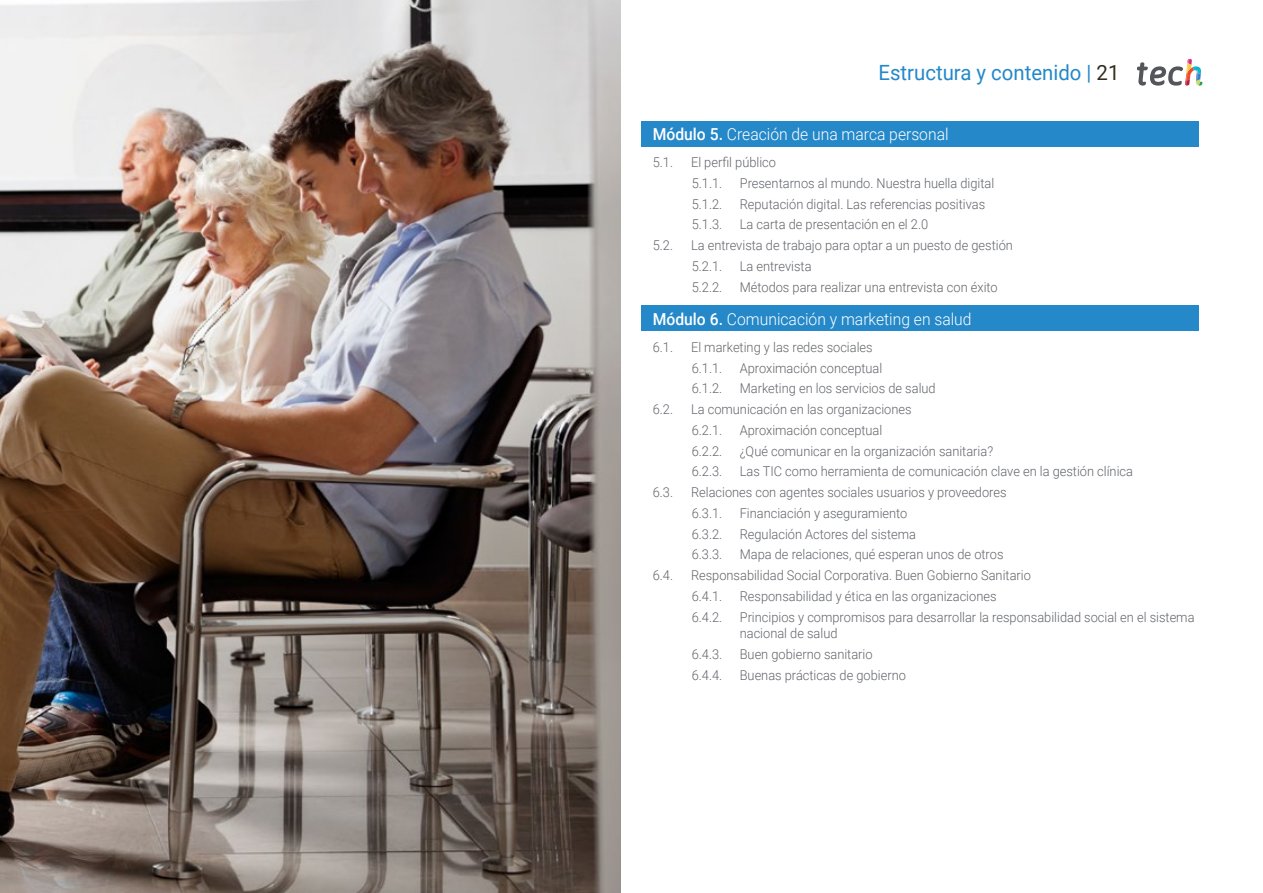
<style>
.page{position:relative;width:1263px;height:893px;background:#fff}
.page>*{position:absolute;margin:0;border:0;box-sizing:border-box;transform-origin:0 0}
.t1{font:21px "Roboto";color:#2488c9}
.t2{font:300 16.5px "Roboto";color:#fff;scale:.95 1}
.t3{font:300 13.5px/20.7px "Roboto";color:#61646a;scale:.95 1}
.t4{font:300 13.5px "Roboto";color:#646669;scale:.95 1}
.s1{color:#312e20}
.s2{font-weight:500}
</style>
<div class="page">
<img style="left:0;top:0;width:621px;height:893px">
<div style="left:642px;top:121px;width:557px;height:25px;background:#2488c9"></div>
<div style="left:642px;top:306px;width:557px;height:25px;background:#2488c9"></div>
<svg style="left:1137px;top:59px;width:65px;height:27px"></svg>
<h1 class="t1" style="left:878px;top:57px;width:242px">Estructura y contenido | <span class="s1">21</span></h1>
<p class="t2" style="left:653px;top:123px;width:313px"><span class="s2">Módulo 5.</span> Creación de una marca personal</p>
<p class="t3" style="left:653px;top:151px;width:23px">5.1.</p>
<p class="t3" style="left:691px;top:151px;width:91px">El perfil público<br>5.1.1.</p>
<p class="t3" style="left:740px;top:172px;width:269px">Presentarnos al mundo. Nuestra huella digital</p>
<p class="t3" style="left:692px;top:193px;width:34px">5.1.2.</p>
<p class="t3" style="left:740px;top:193px;width:260px">Reputación digital. Las referencias positivas</p>
<p class="t3" style="left:692px;top:214px;width:34px">5.1.3.</p>
<p class="t3" style="left:740px;top:214px;width:200px">La carta de presentación en el 2.0</p>
<p class="t3" style="left:653px;top:234px;width:23px">5.2.</p>
<p class="t3" style="left:691px;top:234px;width:340px">La entrevista de trabajo para optar a un puesto de gestión<br>5.2.1.</p>
<p class="t3" style="left:740px;top:255px;width:77px">La entrevista</p>
<p class="t3" style="left:692px;top:276px;width:34px">5.2.2.</p>
<p class="t3" style="left:740px;top:276px;width:273px">Métodos para realizar una entrevista con éxito</p>
<p class="t2" style="left:653px;top:307px;width:337px"><span class="s2">Módulo 6.</span> Comunicación y marketing en salud</p>
<p class="t3" style="left:653px;top:336px;width:23px">6.1.</p>
<p class="t4" style="left:691px;top:338px;width:193px">El marketing y las redes sociales</p>
<p class="t3" style="left:692px;top:357px;width:34px">6.1.1.</p>
<p class="t3" style="left:740px;top:357px;width:152px">Aproximación conceptual</p>
<p class="t3" style="left:692px;top:378px;width:34px">6.1.2.</p>
<p class="t3" style="left:740px;top:378px;width:208px">Marketing en los servicios de salud</p>
<p class="t3" style="left:653px;top:398px;width:23px">6.2.</p>
<p class="t3" style="left:691px;top:398px;width:234px">La comunicación en las organizaciones<br>6.2.1.</p>
<p class="t3" style="left:740px;top:419px;width:152px">Aproximación conceptual</p>
<p class="t3" style="left:692px;top:440px;width:34px">6.2.2.</p>
<p class="t3" style="left:740px;top:440px;width:268px">¿Qué comunicar en la organización sanitaria?</p>
<p class="t3" style="left:692px;top:461px;width:34px">6.2.3.</p>
<p class="t3" style="left:740px;top:461px;width:415px">Las TIC como herramienta de comunicación clave en la gestión clínica</p>
<p class="t3" style="left:653px;top:481px;width:23px">6.3.</p>
<p class="t3" style="left:691px;top:481px;width:334px">Relaciones con agentes sociales usuarios y proveedores<br>6.3.1.</p>
<p class="t3" style="left:740px;top:502px;width:178px">Financiación y aseguramiento</p>
<p class="t3" style="left:692px;top:523px;width:34px">6.3.2.</p>
<p class="t3" style="left:740px;top:523px;width:187px">Regulación Actores del sistema</p>
<p class="t3" style="left:692px;top:544px;width:34px">6.3.3.</p>
<p class="t3" style="left:740px;top:544px;width:279px">Mapa de relaciones, qué esperan unos de otros</p>
<p class="t3" style="left:653px;top:564px;width:23px">6.4.</p>
<p class="t3" style="left:691px;top:564px;width:359px">Responsabilidad Social Corporativa. Buen Gobierno Sanitario<br>6.4.1.</p>
<p class="t3" style="left:740px;top:585px;width:272px">Responsabilidad y ética en las organizaciones</p>
<p class="t3" style="left:692px;top:606px;width:34px">6.4.2.</p>
<p class="t3" style="left:740px;top:608px;width:480px;line-height:16.5px">Principios y compromisos para desarrollar la responsabilidad social en el sistema nacional de salud</p>
<p class="t3" style="left:692px;top:643px;width:34px">6.4.3.</p>
<p class="t3" style="left:740px;top:643px;width:141px">Buen gobierno sanitario</p>
<p class="t3" style="left:692px;top:664px;width:34px">6.4.4.</p>
<p class="t3" style="left:740px;top:664px;width:176px">Buenas prácticas de gobierno</p>
</div>
